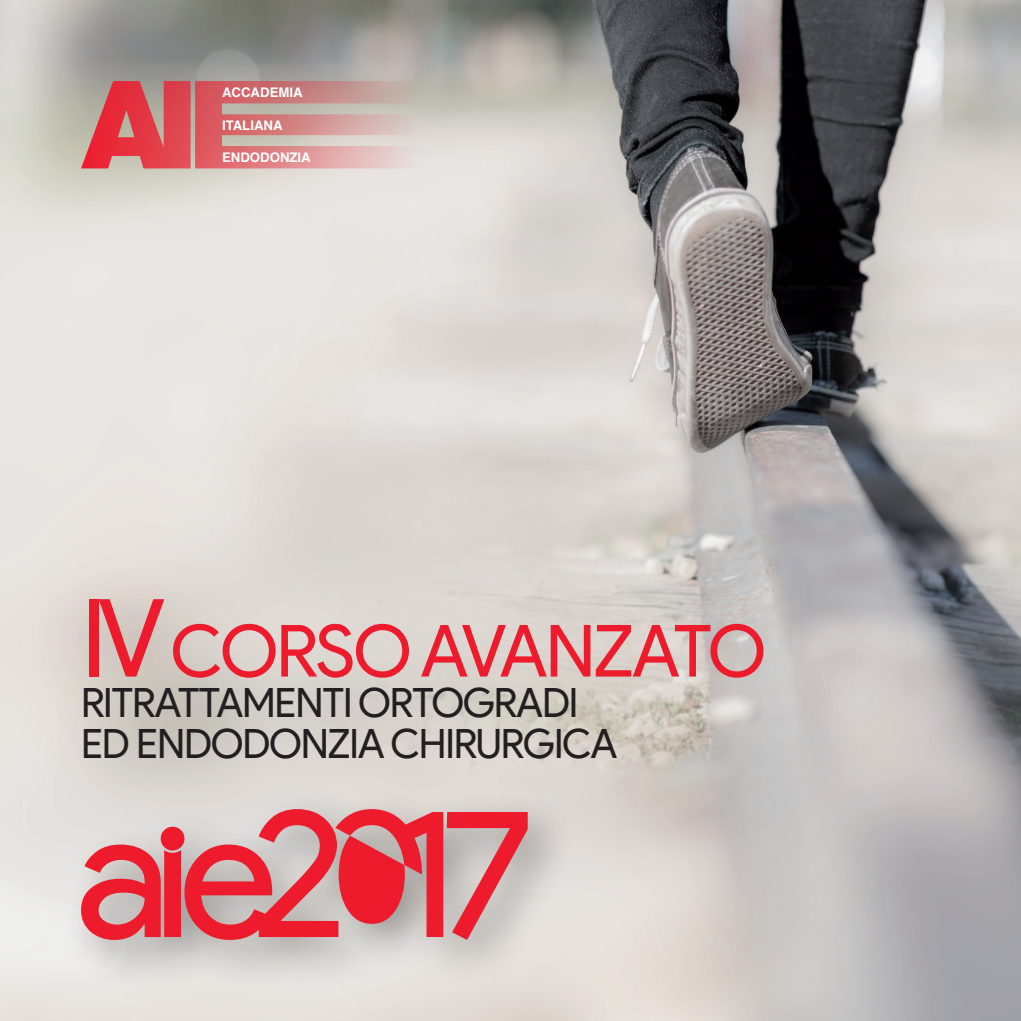
<style>
.page{position:relative;width:1021px;height:1021px;background:#fff}
.page>*{position:absolute;margin:0;border:0;box-sizing:border-box;transform-origin:0 0}
.t1{font:72px "Product Sans";letter-spacing:-.03em;color:#ee1b2d}
.t2{font:40.5px/40.5px "Product Sans";letter-spacing:-.03em;color:#231f20}
.t3{font:700 13.28px "Helvetica";color:#fff}
.s1{font-size:108px}
</style>
<div class="page">
<img style="left:0;top:0;width:1020px;height:1020px">
<div style="left:62px;top:790px;width:516px;height:200px;background:#231f20;opacity:.4"></div>
<svg style="left:81px;top:809px;width:446px;height:130px;background:#db787f"></svg>
<svg style="left:81px;top:81px;width:360px;height:87px;background:#d28988"></svg>
<p class="t3" style="left:222px;top:82px;width:82px">ACCADEMIA</p>
<p class="t3" style="left:222px;top:114px;width:62px">ITALIANA</p>
<p class="t3" style="left:222px;top:147px;width:90px">ENDODONZIA</p>
<p class="t1" style="left:81px;top:611px;width:686px"><span class="s1">IV</span> CORSO AVANZATO</p>
<p class="t2" style="left:81px;top:683px;width:538px">RITRATTAMENTI ORTOGRADI<br>ED ENDODONZIA CHIRURGICA</p>
</div>
